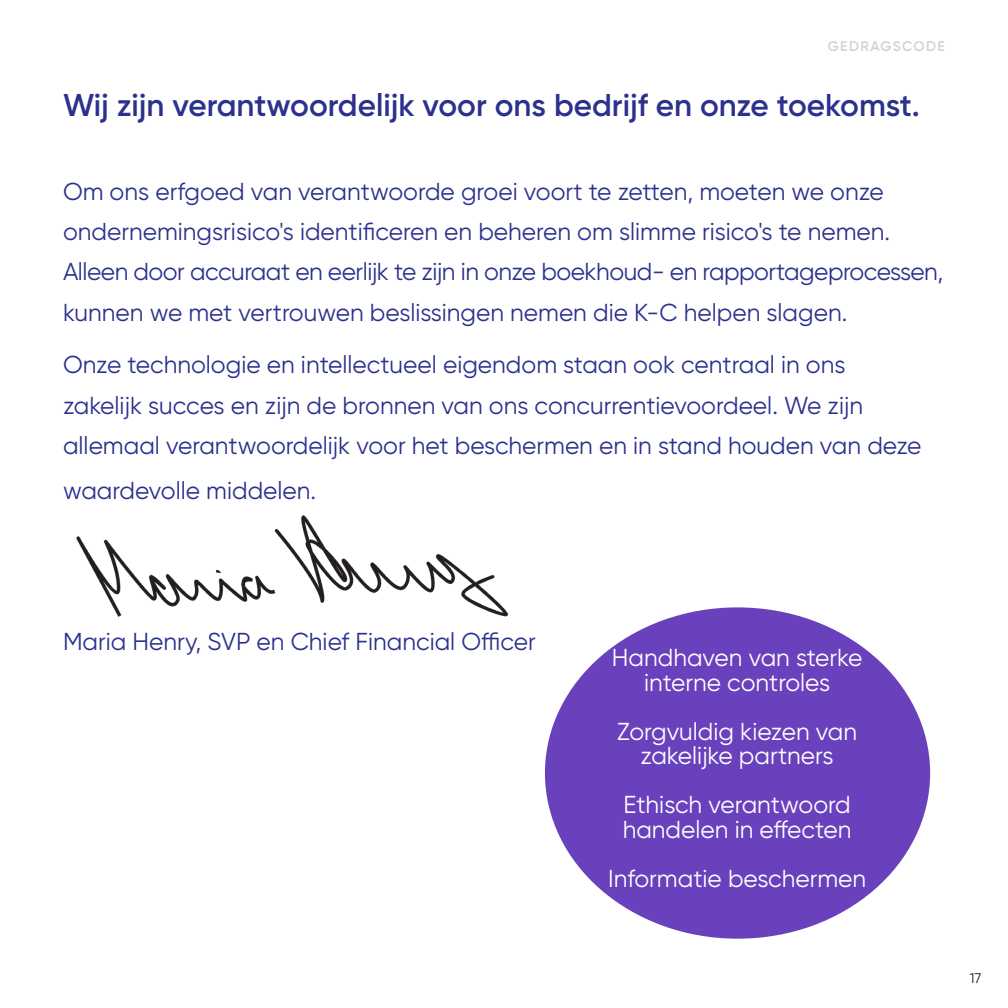
<style>
.page{position:relative;width:1008px;height:1008px;background:#fff}
.page>*{position:absolute;margin:0;border:0;box-sizing:border-box;transform-origin:0 0}
.t1{font:600 31.5px "Gilroy";color:#2b318d}
.t2{font:24.5px/40.2px "Gilroy";color:#2b318d}
.t3{font:24.5px/24.5px "Gilroy";color:#fff;text-align:center}
.t4{font:600 14px "Gilroy";letter-spacing:.1em;color:#d1d2d4}
.t5{font:14px "Gilroy";color:#231f20}
</style>
<div class="page">
<div style="left:545px;top:607px;width:385px;height:332px;background:#6a41bd;border-radius:50%"></div>
<img style="left:76px;top:515px;width:433px;height:102px">
<p class="t4" style="left:828px;top:38px;width:119px">GEDRAGSCODE</p>
<p class="t1" style="left:63px;top:86px;width:858px">Wij zijn verantwoordelijk voor ons bedrijf en onze toekomst.</p>
<p class="t2" style="left:63px;top:171px;width:882px">Om ons erfgoed van verantwoorde groei voort te zetten, moeten we onze ondernemingsrisico's identificeren en beheren om slimme risico's te nemen.<br>Alleen door accuraat en eerlijk te zijn in onze boekhoud- en rapportageprocessen, kunnen we met vertrouwen beslissingen nemen die K-C helpen slagen.</p>
<p class="t2" style="left:63px;top:344px;width:860px">Onze technologie en intellectueel eigendom staan ook centraal in ons zakelijk succes en zijn de bronnen van ons concurrentievoordeel. We zijn allemaal verantwoordelijk voor het beschermen en in stand houden van deze</p>
<p class="t2" style="left:63px;top:470px;width:255px">waardevolle middelen.</p>
<p class="t2" style="left:63px;top:621px;width:474px">Maria Henry, SVP en Chief Financial Officer</p>
<p class="t3" style="left:612px;top:645px;width:252px">Handhaven van sterke</p>
<p class="t3" style="left:644px;top:670px;width:188px">interne controles</p>
<p class="t3" style="left:617px;top:719px;width:242px">Zorgvuldig kiezen van zakelijke partners</p>
<p class="t3" style="left:623px;top:792px;width:230px;text-align:left">Ethisch verantwoord handelen in effecten</p>
<p class="t3" style="left:608px;top:866px;width:260px">Informatie beschermen</p>
<p class="t5" style="left:970px;top:969px;width:13px">17</p>
</div>
